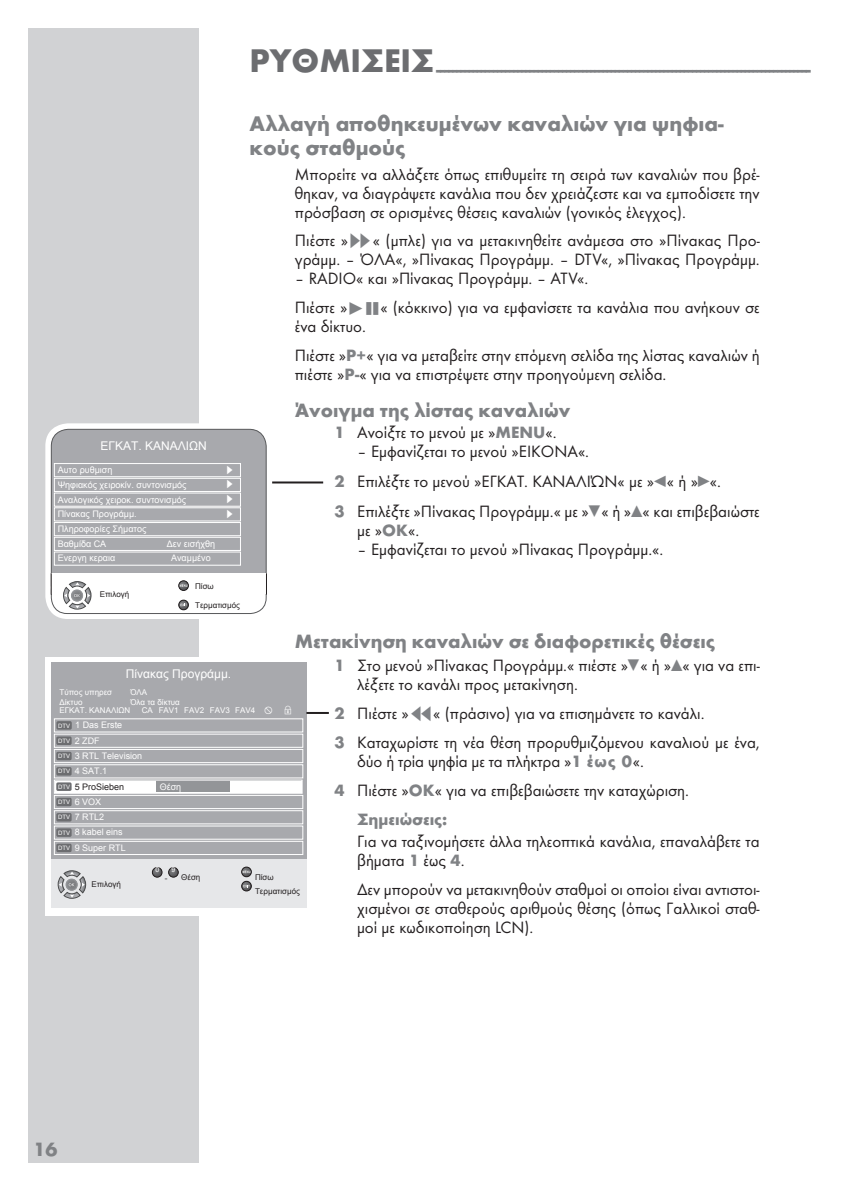
<style>
.page{position:relative;width:842px;height:1191px;background:#fff}
.page>*{position:absolute;margin:0;border:0;box-sizing:border-box;transform-origin:0 0}
.t1{font:700 22px/24px "Futura TOT";color:#808285}
.t2{font:700 20px "Futura TOT";color:#808285}
.t3{font:17px/19px "Futura TOT Boo";color:#231f20}
.t4{font:700 17px "Futura TOT";color:#808285}
.t5{font:12px "Arial";color:#fff}
.t6{font:9px/14.8px "Arial";color:#fff}
.t7{font:9px "Arial";color:#231f20}
.t8{font:8px "Arial";color:#fff}
.t9{font:8px/14px "Arial";color:#231f20}
.t10{font:8px/14.2px "Grund Son Se";color:#fff}
.t11{font:7px "Arial";color:#fff}
.s1{font-family:"Grund Son Se";font-size:14px;color:#808285}
.s2{font-family:"Grund Son Se";font-size:12px;color:#808285}
.s3{font-family:"Futura TOT";font-weight:700;color:#808285}
.s4{font-family:"Grund Son Dr";font-size:22px;color:#808285}
.s5{font-family:"Grund Son Se";font-size:7px}
.s6{font-family:"Grund Son Se"}
.s7{font-size:6px}
.s8{font-size:6px;color:#fff}
</style>
<div class="page">
<div style="left:28px;top:28px;width:170px;height:1134px;background:#d1d2d4"></div>
<hr style="left:266px;top:481px;width:57px;height:2px;background:#231f20">
<div style="left:45px;top:423px;width:227px;height:196px;background:#fff;border-radius:23px"></div>
<div style="left:51px;top:429px;width:215px;height:173px;background:#a8a9ad;border-radius:17px"></div>
<div style="left:51px;top:429px;width:215px;height:174px;border:1px solid #57585a;border-radius:17px"></div>
<div style="left:51px;top:574px;width:215px;height:39px;background:#fff;border-radius:16px"></div>
<div style="left:51px;top:573px;width:215px;height:41px;border:1px solid #57585a;border-radius:16px"></div>
<div style="left:54px;top:463px;width:187px;height:14px;border:1px solid #fff"></div>
<div style="left:54px;top:478px;width:187px;height:14px;border:1px solid #fff"></div>
<div style="left:54px;top:492px;width:187px;height:15px;border:1px solid #fff"></div>
<div style="left:54px;top:507px;width:187px;height:14px;border:1px solid #fff"></div>
<div style="left:54px;top:522px;width:187px;height:14px;border:1px solid #fff"></div>
<div style="left:54px;top:537px;width:187px;height:14px;border:1px solid #fff"></div>
<div style="left:51px;top:573px;width:215px;height:21px;background:#fff"></div>
<svg style="left:63px;top:581px;width:28px;height:28px"></svg>
<svg style="left:178px;top:580px;width:11px;height:11px"></svg>
<svg style="left:179px;top:581px;width:9px;height:9px"></svg>
<div style="left:179px;top:580px;width:9px;height:10px;border:1px solid #231f20;border-radius:50%"></div>
<svg style="left:178px;top:599px;width:11px;height:9px"></svg>
<svg style="left:179px;top:600px;width:9px;height:10px"></svg>
<div style="left:179px;top:600px;width:9px;height:10px;border:1px solid #231f20;border-radius:50%"></div>
<div style="left:54px;top:551px;width:187px;height:14px;border:1px solid #fff"></div>
<svg style="left:51px;top:573px;width:1px;height:21px"></svg>
<svg style="left:266px;top:573px;width:1px;height:21px"></svg>
<div style="left:45px;top:657px;width:267px;height:258px;background:#fff"></div>
<div style="left:51px;top:662px;width:255px;height:238px;background:#a8a9ad"></div>
<div style="left:54px;top:718px;width:249px;height:14px;border:1px solid #fff"></div>
<div style="left:54px;top:733px;width:249px;height:15px;border:1px solid #fff"></div>
<div style="left:56px;top:736px;width:16px;height:9px;background:#6c6d70;border-radius:2px"></div>
<div style="left:54px;top:749px;width:249px;height:14px;border:1px solid #fff"></div>
<div style="left:56px;top:752px;width:16px;height:8px;background:#6c6d70;border-radius:2px"></div>
<div style="left:54px;top:764px;width:249px;height:14px;border:1px solid #fff"></div>
<div style="left:56px;top:767px;width:16px;height:8px;background:#6c6d70;border-radius:2px"></div>
<div style="left:54px;top:795px;width:249px;height:14px;border:1px solid #fff"></div>
<div style="left:56px;top:797px;width:16px;height:9px;background:#6c6d70;border-radius:2px"></div>
<div style="left:54px;top:810px;width:249px;height:14px;border:1px solid #fff"></div>
<div style="left:56px;top:813px;width:16px;height:8px;background:#6c6d70;border-radius:2px"></div>
<div style="left:54px;top:825px;width:249px;height:14px;border:1px solid #fff"></div>
<div style="left:56px;top:828px;width:16px;height:9px;background:#6c6d70;border-radius:2px"></div>
<div style="left:54px;top:841px;width:249px;height:14px;border:1px solid #fff"></div>
<div style="left:56px;top:843px;width:16px;height:9px;background:#6c6d70;border-radius:2px"></div>
<div style="left:51px;top:859px;width:255px;height:49px;background:#e6e7e9"></div>
<svg style="left:152px;top:867px;width:10px;height:10px"></svg>
<div style="left:152px;top:867px;width:10px;height:10px;border:1px solid #231f20;border-radius:50%"></div>
<svg style="left:169px;top:867px;width:9px;height:10px"></svg>
<div style="left:168px;top:867px;width:10px;height:10px;border:1px solid #231f20;border-radius:50%"></div>
<svg style="left:242px;top:867px;width:9px;height:24px"></svg>
<div style="left:242px;top:881px;width:9px;height:10px;border:1px solid #231f20;border-radius:50%"></div>
<svg style="left:58px;top:870px;width:28px;height:28px"></svg>
<hr style="left:306px;top:712px;width:23px;height:2px;background:#231f20">
<div style="left:55px;top:781px;width:246px;height:11px;background:#fff"></div>
<div style="left:56px;top:721px;width:16px;height:8px;background:#6c6d70;border-radius:2px"></div>
<div style="left:157px;top:780px;width:73px;height:12px;background:#939598"></div>
<div style="left:54px;top:779px;width:249px;height:14px;border:1px solid #fff"></div>
<div style="left:56px;top:782px;width:16px;height:9px;background:#6c6d70;border-radius:2px"></div>
<p class="t2" style="left:249px;top:57px;width:563px"><sup>ΡΥΘΜΙΣΕΙΣ</sup>--------------------------------------------------------------------------------------------</p>
<p class="t5" style="left:100px;top:437px;width:108px">ΕΓΚΑΤ. ΚΑΝΑΛΙΩΝ</p>
<p class="t6" style="left:58px;top:462px;width:130px">Αυτο ρυθμιση<br>Ψηφιακός χειροκίν. συντονισμός<br>Αναλογικός χειροκ. συντονισμός<br>Πίνακας Προγράμμ.<br>Πληροφορίες Σήματος<br>Βαθμίδα CA</p>
<p class="t6" style="left:167px;top:536px;width:50px">Δεν εισήχθη</p>
<p class="t6" style="left:58px;top:551px;width:59px">Ενεργη κεραια</p>
<p class="t6" style="left:171px;top:551px;width:41px">Αναμμένο</p>
<p class="t10" style="left:226px;top:463px;width:10px">S<br>S</p>
<p class="t10" style="left:226px;top:492px;width:10px">S<br>S</p>
<p class="t9" style="left:100px;top:587px;width:31px">Επιλογή</p>
<p class="t9" style="left:195px;top:579px;width:20px">Πίσω</p>
<p class="t9" style="left:195px;top:598px;width:47px">Τερματισμός</p>
<p class="t1" style="left:249px;top:111px;width:476px">Αλλαγή αποθηκευμένων καναλιών για ψηφια&shy;κούς σταθμούς</p>
<p class="t3" style="left:295px;top:164px;width:466px;text-align:justify">Μπορείτε να αλλάξετε όπως επιθυμείτε τη σειρά των καναλιών που βρέ&shy;θηκαν, να διαγράψετε κανάλια που δεν χρειάζεστε και να εμποδίσετε την πρόσβαση σε ορισμένες θέσεις καναλιών (γονικός έλεγχος).</p>
<p class="t3" style="left:295px;top:231px;width:466px">Πιέστε »<span class="s1">$</span>« (μπλε) για να μετακινηθείτε ανάμεσα στο »Πίνακας Προ&shy;γράμμ. – ΌΛΑ«, »Πίνακας Προγράμμ. – DTV«, »Πίνακας Προγράμμ.</p>
<p class="t3" style="left:295px;top:264px;width:466px;line-height:29px">– RADIO« και »Πίνακας Προγράμμ. – ATV«.<br>Πιέστε »<span class="s2">8!</span>« (κόκκινο) για να εμφανίσετε τα κανάλια που ανήκουν σε</p>
<p class="t3" style="left:295px;top:312px;width:466px;line-height:29px">ένα δίκτυο.<br>Πιέστε »<span class="s3">P+</span>« για να μεταβείτε στην επόμενη σελίδα της λίστας καναλιών ή</p>
<p class="t3" style="left:295px;top:365px;width:373px">πιέστε »<span class="s3">P-</span>« για να επιστρέψετε στην προηγούμενη σελίδα.</p>
<p class="t2" style="left:295px;top:397px;width:277px">Άνοιγμα της λίστας καναλιών</p>
<p class="t3" style="left:334px;top:423px;width:223px"><span class="s3">1</span> Ανοίξτε το μενού με »<span class="s3">MENU</span>«.</p>
<p class="t3" style="left:334px;top:436px;width:427px;line-height:30px;text-indent:23px">– Εμφανίζεται το μενού »ΕΙΚΟΝΑ«.<br><span class="s3">2</span> Επιλέξτε το μενού »ΕΓΚΑΤ. ΚΑΝΑΛΙΏΝ« με »<span class="s4">r</span>« ή »<span class="s4">e</span>«.<br><span class="s3">3</span> Επιλέξτε »Πίνακας Προγράμμ.« με »<span class="s4">q</span>« ή »<span class="s4">w</span>« και επιβεβαιώστε</p>
<p class="t3" style="left:357px;top:521px;width:64px">με »<span class="s3">OK</span>«.</p>
<p class="t3" style="left:357px;top:540px;width:308px">– Εμφανίζεται το μενού »Πίνακας Προγράμμ.«.</p>
<p class="t2" style="left:295px;top:629px;width:422px">Μετακίνηση καναλιών σε διαφορετικές θέσεις</p>
<p class="t3" style="left:357px;top:655px;width:404px;text-indent:-23px"><span class="s3">1</span> Στο μενού »Πίνακας Προγράμμ.« πιέστε »<span class="s4">q</span>« ή »<span class="s4">w</span>« για να επι&shy;λέξετε το κανάλι προς μετακίνηση.</p>
<p class="t3" style="left:334px;top:698px;width:427px;line-height:29px"><span class="s3">2</span> Πιέστε »<span class="s1">§</span>« (πράσινο) για να επισημάνετε το κανάλι.<br><span class="s3">3</span> Καταχωρίστε τη νέα θέση προρυθμιζόμενου καναλιού με ένα,</p>
<p class="t3" style="left:334px;top:746px;width:356px;line-height:29px;text-indent:23px">δύο ή τρία ψηφία με τα πλήκτρα »<span class="s3">1 έως 0</span>«.<br><span class="s3">4</span> Πιέστε »<span class="s3">OK</span>« για να επιβεβαιώσετε την καταχώριση.</p>
<p class="t4" style="left:357px;top:808px;width:92px">Σημειώσεις:</p>
<p class="t3" style="left:357px;top:831px;width:404px">Για να ταξινομήσετε άλλα τηλεοπτικά κανάλια, επαναλάβετε τα βήματα <span class="s3">1</span> έως <span class="s3">4</span>.</p>
<p class="t3" style="left:357px;top:879px;width:404px;text-align:justify">Δεν μπορούν να μετακινηθούν σταθμοί οι οποίοι είναι αντιστοι&shy;χισμένοι σε σταθερούς αριθμούς θέσης (όπως Γαλλικοί σταθ&shy;μοί με κωδικοποίηση LCN).</p>
<p class="t5" style="left:126px;top:665px;width:107px">Πίνακας Προγράμμ.</p>
<p class="t8" style="left:60px;top:687px;width:54px">Τύπος υπηρεσ</p>
<p class="t8" style="left:130px;top:687px;width:18px">ΌΛΑ</p>
<p class="t8" style="left:60px;top:697px;width:25px">Δίκτυο</p>
<p class="t8" style="left:130px;top:697px;width:51px">Όλα τα δίκτυα</p>
<p class="t8" style="left:60px;top:705px;width:72px">ΕΓΚΑΤ. ΚΑΝΑΛΙΩΝ</p>
<p class="t8" style="left:142px;top:705px;width:152px">CA FAV1 FAV2 FAV3 FAV4 <span class="s5">-</span> <span class="s6">D</span></p>
<p class="t6" style="left:58px;top:717px;width:66px"><span class="s7">DTV</span> 1 Das Erste</p>
<p class="t6" style="left:58px;top:733px;width:86px;line-height:15.4px"><span class="s7">DTV</span> 2 ZDF<br><span class="s7">DTV</span> 3 RTL Television<br><span class="s7">DTV</span> 4 SAT.1</p>
<p class="t6" style="left:58px;top:794px;width:69px;line-height:15.4px"><span class="s7">DTV</span> 6 VOX<br><span class="s7">DTV</span> 7 RTL2<br><span class="s7">DTV</span> 8 kabel eins<br><span class="s7">DTV</span> 9 Super RTL</p>
<p class="t7" style="left:58px;top:781px;width:68px"><span class="s8">DTV</span> 5 ProSieben</p>
<p class="t6" style="left:160px;top:780px;width:23px">Θέση</p>
<p class="t11" style="left:155px;top:865px;width:5px">0</p>
<p class="t11" style="left:172px;top:865px;width:5px">9</p>
<p class="t9" style="left:165px;top:870px;width:37px">- Θέση</p>
<p class="t9" style="left:255px;top:870px;width:47px">Πίσω<br>Τερματισμός</p>
<p class="t9" style="left:91px;top:877px;width:31px">Επιλογή</p>
<p class="t2" style="left:33px;top:1136px;width:25px">16</p>
</div>
